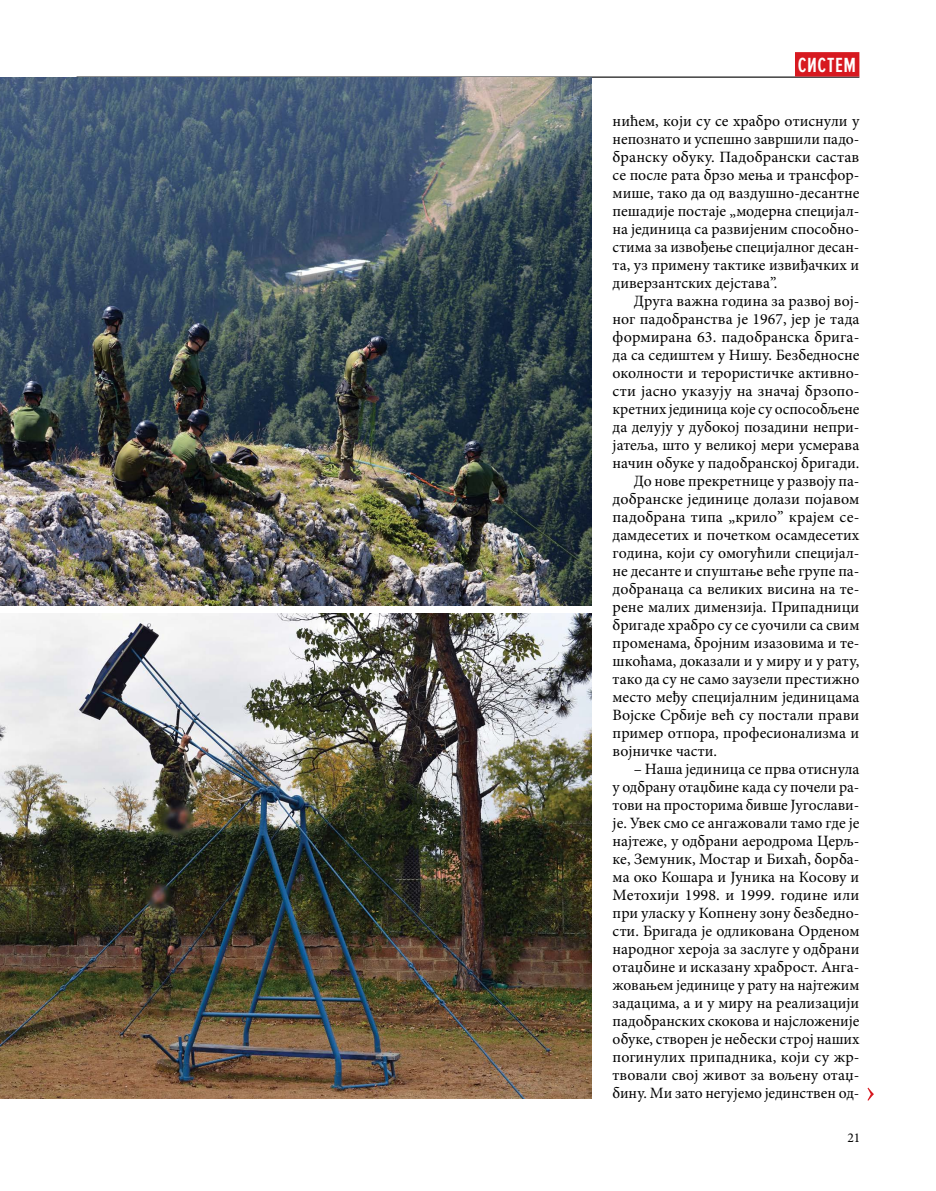
<style>
.page{position:relative;width:936px;height:1191px;background:#fff}
.page>*{position:absolute;margin:0;border:0;box-sizing:border-box;transform-origin:0 0}
.t1{font:600 21.3px "Proxima Nova Ex Cn";letter-spacing:.03em;color:#fff}
.t2{font:15.75px/18px "Minion Pro";color:#000;text-align:justify}
.t3{font:13.5px "Minion Pro";color:#000}
</style>
<div class="page">
<hr style="left:77px;top:77px;width:782px;height:1px;background:#000">
<div style="left:795px;top:52px;width:64px;height:25px;background:#d71920"></div>
<img style="left:0;top:78px;width:591px;height:527px">
<img style="left:0;top:613px;width:591px;height:485px">
<svg style="left:867px;top:1087px;width:6px;height:13px"></svg>
<h1 class="t1" style="left:797px;top:53px;width:60px">СИСТЕМ</h1>
<p class="t2" style="left:612px;top:112px;width:248px">нићем, који су се храбро отиснули у непознато и успешно завршили падо&shy;бранску обуку. Падобрански састав се после рата брзо мења и трансфор&shy;мише, тако да од ваздушно-десантне пешадије постаје „модерна специјал&shy;на јединица са развијеним способно&shy;стима за извођење специјалног десан&shy;та, уз примену тактике извиђачких и диверзантских дејстава”.</p>
<p class="t2" style="left:634px;top:292px;width:227px">Друга важна година за развој вој-</p>
<p class="t2" style="left:612px;top:310px;width:248px">ног падобранства је 1967, јер је тада</p>
<p class="t2" style="left:612px;top:328px;width:248px">формирана 63. падобранска брига-</p>
<p class="t2" style="left:612px;top:346px;width:248px">да са седиштем у Нишу. Безбедносне</p>
<p class="t2" style="left:612px;top:364px;width:248px">околности и терористичке активно-</p>
<p class="t2" style="left:612px;top:382px;width:248px">сти јасно указују на значај брзопо-</p>
<p class="t2" style="left:612px;top:400px;width:248px">кретних јединица које су оспособљене</p>
<p class="t2" style="left:612px;top:418px;width:248px">да делују у дубокој позадини непри-</p>
<p class="t2" style="left:612px;top:436px;width:248px">јатеља, што у великој мери усмерава</p>
<p class="t2" style="left:612px;top:454px;width:248px">начин обуке у падобранској бригади.</p>
<p class="t2" style="left:634px;top:472px;width:227px">До нове прекретнице у развоју па-</p>
<p class="t2" style="left:612px;top:490px;width:248px">добранске јединице долази појавом</p>
<p class="t2" style="left:612px;top:508px;width:248px">падобрана типа „крило” крајем се-</p>
<p class="t2" style="left:612px;top:526px;width:248px">дамдесетих и почетком осамдесетих</p>
<p class="t2" style="left:612px;top:544px;width:248px">година, који су омогућили специјал-</p>
<p class="t2" style="left:612px;top:562px;width:248px">не десанте и спуштање веће групе па-</p>
<p class="t2" style="left:612px;top:580px;width:248px">добранаца са великих висина на те-</p>
<p class="t2" style="left:612px;top:598px;width:248px">рене малих димензија. Припадници</p>
<p class="t2" style="left:612px;top:616px;width:248px">бригаде храбро су се суочили са свим</p>
<p class="t2" style="left:612px;top:634px;width:248px">променама, бројним изазовима и те-</p>
<p class="t2" style="left:612px;top:652px;width:248px">шкоћама, доказали и у миру и у рату,</p>
<p class="t2" style="left:612px;top:670px;width:248px">тако да су не само заузели престижно</p>
<p class="t2" style="left:612px;top:688px;width:248px">место међу специјалним јединицама</p>
<p class="t2" style="left:612px;top:706px;width:248px">Војске Србије већ су постали прави</p>
<p class="t2" style="left:612px;top:724px;width:248px">пример отпора, професионализма и</p>
<p class="t2" style="left:612px;top:742px;width:106px">војничке части.</p>
<p class="t2" style="left:612px;top:760px;width:248px;text-indent:21px">– Наша јединица се прва отиснула у одбрану отаџбине када су почели ра&shy;тови на просторима бивше Југослави&shy;је. Увек смо се ангажовали тамо где је најтеже, у одбрани аеродрома Церљ&shy;ке, Земуник, Мостар и Бихаћ, борба&shy;ма око Кошара и Јуника на Косову и Метохији 1998. и 1999. године или при уласку у Копнену зону безбедно&shy;сти. Бригада је одликована Орденом народног хероја за заслуге у одбрани отаџбине и исказану храброст. Анга&shy;жовањем јединице у рату на најтежим задацима, а и у миру на реализацији падобранских скокова и најсложеније обуке, створен је небески строј наших погинулих припадника, који су жр&shy;твовали свој живот за вољену отаџ&shy;бину. Ми зато негујемо јединствен од-</p>
<p class="t3" style="left:847px;top:1128px;width:14px">21</p>
</div>
